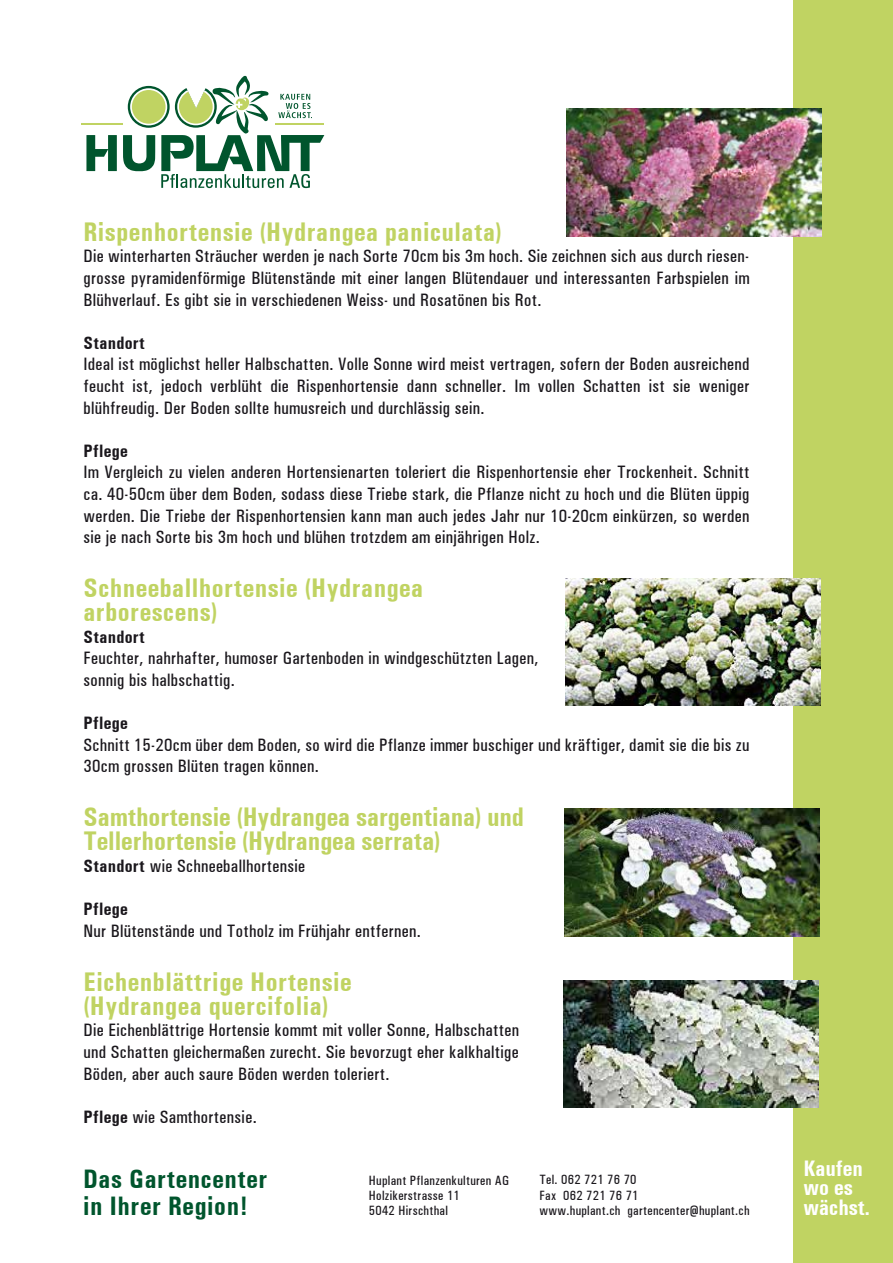
<style>
.page{position:relative;width:893px;height:1263px;background:#fff}
.page>*{position:absolute;margin:0;border:0;box-sizing:border-box;transform-origin:0 0}
.t1{font:700 condensed 27px/24px "Univers";letter-spacing:.02em;color:#c0d362}
.t2{font:700 condensed 27px/24px "Univers";color:#c0d362}
.t3{font:700 condensed 26.7px/26.7px "Univers";letter-spacing:.025em;color:#00552d}
.t4{font:700 condensed 22.5px/19.5px "Univers";color:#fff}
.t5{font:500 condensed 18px/21.6px "Univers";letter-spacing:.02em;color:#1a171c;text-align:justify}
.t6{font:700 condensed 18px "Univers";letter-spacing:.02em;color:#1a171c}
.t7{font:500 condensed 13.5px/15px "Univers";letter-spacing:.025em;color:#1a171c}
.s1{font-weight:700}
</style>
<div class="page">
<div style="left:794px;top:0;width:99px;height:1263px;background:#c0d362"></div>
<div style="left:81px;top:122px;width:43px;height:3px;background:#a7a8aa;border:2px solid #fff"></div>
<hr style="left:82px;top:123px;width:41px;height:1px;background:#c0d362">
<svg style="left:85px;top:75px;width:240px;height:114px"></svg>
<img style="left:565px;top:808px;width:255px;height:128px">
<img style="left:565px;top:578px;width:255px;height:128px">
<img style="left:564px;top:980px;width:255px;height:128px">
<img style="left:567px;top:108px;width:255px;height:128px">
<h1 class="t1" style="left:83px;top:219px;width:420px">Rispenhortensie (Hydrangea paniculata)</h1>
<p class="t5" style="left:83px;top:245px;width:668px">Die winterharten Sträucher werden je nach Sorte 70cm bis 3m hoch. Sie zeichnen sich aus durch riesen&shy;grosse pyramidenförmige Blütenstände mit einer langen Blütendauer und interessanten Farbspielen im Blühverlauf. Es gibt sie in verschiedenen Weiss- und Rosatönen bis Rot.</p>
<p class="t6" style="left:83px;top:332px;width:63px">Standort</p>
<p class="t5" style="left:83px;top:353px;width:668px">Ideal ist möglichst heller Halbschatten. Volle Sonne wird meist vertragen, sofern der Boden ausreichend feucht ist, jedoch verblüht die Rispenhortensie dann schneller. Im vollen Schatten ist sie weniger blühfreudig. Der Boden sollte humusreich und durchlässig sein.</p>
<p class="t6" style="left:83px;top:440px;width:46px">Pflege</p>
<p class="t5" style="left:83px;top:461px;width:668px">Im Vergleich zu vielen anderen Hortensienarten toleriert die Rispenhortensie eher Trockenheit. Schnitt ca. 40-50cm über dem Boden, sodass diese Triebe stark, die Pflanze nicht zu hoch und die Blüten üppig werden. Die Triebe der Rispenhortensien kann man auch jedes Jahr nur 10-20cm einkürzen, so werden sie je nach Sorte bis 3m hoch und blühen trotzdem am einjährigen Holz.</p>
<h1 class="t1" style="left:83px;top:576px;width:341px">Schneeballhortensie (Hydrangea arborescens)</h1>
<p class="t6" style="left:83px;top:626px;width:63px">Standort</p>
<p class="t5" style="left:83px;top:647px;width:456px">Feuchter, nahrhafter, humoser Gartenboden in windgeschützten Lagen, sonnig bis halbschattig.</p>
<p class="t6" style="left:83px;top:712px;width:46px">Pflege</p>
<p class="t5" style="left:83px;top:734px;width:668px">Schnitt 15-20cm über dem Boden, so wird die Pflanze immer buschiger und kräftiger, damit sie die bis zu<br>30cm grossen Blüten tragen können.</p>
<h1 class="t2" style="left:83px;top:805px;width:442px">Samthortensie (Hydrangea sargentiana) und<br>Tellerhortensie (Hydrangea serrata)</h1>
<p class="t5" style="left:83px;top:855px;width:223px"><span class="s1">Standort</span> wie Schneeballhortensie</p>
<p class="t6" style="left:83px;top:898px;width:46px">Pflege</p>
<p class="t5" style="left:83px;top:920px;width:339px">Nur Blütenstände und Totholz im Frühjahr entfernen.</p>
<h1 class="t1" style="left:83px;top:969px;width:270px">Eichenblättrige Hortensie (Hydrangea quercifolia)</h1>
<p class="t5" style="left:83px;top:1019px;width:437px">Die Eichenblättrige Hortensie kommt mit voller Sonne, Halbschatten und Schatten gleichermaßen zurecht. Sie bevorzugt eher kalkhaltige Böden, aber auch saure Böden werden toleriert.</p>
<p class="t5" style="left:83px;top:1106px;width:175px"><span class="s1">Pflege</span> wie Samthortensie.</p>
<h2 class="t3" style="left:83px;top:1165px;width:186px">Das Gartencenter in Ihrer Region!</h2>
<p class="t7" style="left:539px;top:1172px;width:212px">Tel. 062 721 76 70<br>Fax 062 721 76 71<br>www.huplant.ch gartencenter@huplant.ch</p>
<p class="t7" style="left:369px;top:1172px;width:142px">Huplant Pflanzenkulturen AG<br>Holzikerstrasse 11<br>5042 Hirschthal</p>
<p class="t4" style="left:803px;top:1158px;width:68px">Kaufen wo es wächst.</p>
</div>
